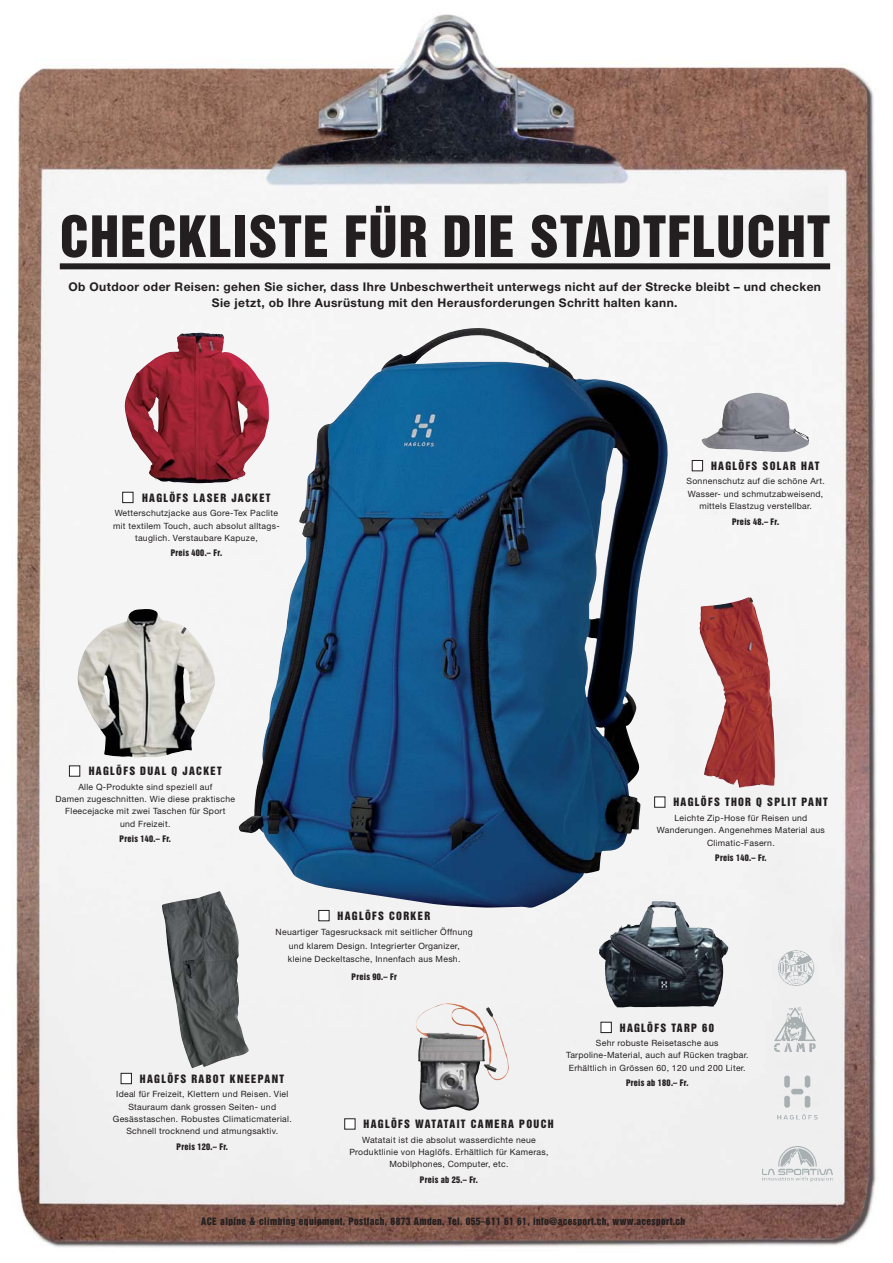
<style>
.page{position:relative;width:893px;height:1263px;background:#fff}
.page>*{position:absolute;margin:0;border:0;box-sizing:border-box;transform-origin:0 0}
.t1{font:52.05px "Helvetica Inserat";letter-spacing:.025em;color:#231f20}
.t2{font:700 12px/16.5px "Helvetica Neue";letter-spacing:.035em;color:#231f20;text-align:center}
.t3{font:10.5px "Helvetica Inserat";letter-spacing:.125em;color:#231f20}
.t4{font:9.3px "Helvetica Inserat";letter-spacing:.04em;color:#231f20}
.t5{font:8.7px/12.5px "Helvetica Neue";letter-spacing:.035em;color:#231f20;text-align:center}
.t6{font:8.25px "Helvetica Inserat";letter-spacing:.03em;color:#231f20}
.s1{color:#fff}
</style>
<div class="page">
<img style="left:16px;top:14px;width:860px;height:1234px">
<img style="left:774px;top:1008px;width:41px;height:44px">
<img style="left:762px;top:1147px;width:70px;height:35px">
<img style="left:775px;top:1074px;width:44px;height:47px">
<img style="left:777px;top:951px;width:38px;height:35px">
<div style="left:60px;top:263px;width:770px;height:6px;background:#231f20"></div>
<img style="left:238px;top:328px;width:430px;height:580px">
<img style="left:599px;top:906px;width:129px;height:102px">
<img style="left:701px;top:393px;width:108px;height:59px">
<img style="left:77px;top:609px;width:138px;height:149px">
<img style="left:125px;top:333px;width:144px;height:150px">
<img style="left:162px;top:891px;width:87px;height:178px">
<img style="left:416px;top:1003px;width:93px;height:108px">
<img style="left:699px;top:597px;width:76px;height:191px">
<h1 class="t1" style="left:60px;top:215px;width:771px">CHECKLISTE FÜR DIE STADTFLUCHT</h1>
<h2 class="t2" style="left:68px;top:279px;width:754px">Ob Outdoor oder Reisen: gehen Sie sicher, dass Ihre Unbeschwertheit unterwegs nicht auf der Strecke bleibt – und checken<br>Sie jetzt, ob Ihre Ausrüstung mit den Herausforderungen Schritt halten kann.</h2>
<p class="t3" style="left:122px;top:493px;width:150px"><span class="s1">■</span> HAGLÖFS LASER JACKET</p>
<p class="t5" style="left:113px;top:508px;width:168px">Wetterschutzjacke aus Gore-Tex Paclite mit textilem Touch, auch absolut alltags&shy;tauglich. Verstaubare Kapuze,</p>
<p class="t6" style="left:171px;top:550px;width:53px">Preis 400.– Fr.</p>
<p class="t3" style="left:691px;top:461px;width:129px"><span class="s1">■</span> HAGLÖFS SOLAR HAT</p>
<p class="t5" style="left:686px;top:476px;width:140px">Sonnenschutz auf die schöne Art.<br>Wasser- und schmutzabweisend, mittels Elastzug verstellbar.</p>
<p class="t6" style="left:732px;top:518px;width:48px">Preis 48.– Fr.</p>
<p class="t3" style="left:69px;top:767px;width:154px"><span class="s1">■</span> HAGLÖFS DUAL Q JACKET</p>
<p class="t5" style="left:56px;top:781px;width:181px">Alle Q-Produkte sind speziell auf<br>Damen zugeschnitten. Wie diese praktische<br>Fleecejacke mit zwei Taschen für Sport<br>und Freizeit.</p>
<p class="t6" style="left:120px;top:836px;width:53px">Preis 140.– Fr.</p>
<p class="t3" style="left:654px;top:798px;width:175px"><span class="s1">■</span> HAGLÖFS THOR Q SPLIT PANT</p>
<p class="t5" style="left:657px;top:812px;width:169px">Leichte Zip-Hose für Reisen und<br>Wanderungen. Angenehmes Material aus<br>Climatic-Fasern.</p>
<p class="t6" style="left:715px;top:855px;width:53px">Preis 140.– Fr.</p>
<p class="t3" style="left:318px;top:911px;width:113px"><span class="s1">■</span> HAGLÖFS CORKER</p>
<p class="t5" style="left:275px;top:926px;width:199px;line-height:13.5px">Neuartiger Tagesrucksack mit seitlicher Öffnung und klarem Design. Integrierter Organizer,<br>kleine Deckeltasche, Innenfach aus Mesh.</p>
<p class="t6" style="left:351px;top:974px;width:47px">Preis 90.– Fr</p>
<p class="t3" style="left:120px;top:1074px;width:165px"><span class="s1">■</span> HAGLÖFS RABOT KNEEPANT</p>
<p class="t5" style="left:113px;top:1089px;width:180px">Ideal für Freizeit, Klettern und Reisen. Viel Stauraum dank grossen Seiten- und Gesässtaschen. Robustes Climaticmaterial.<br>Schnell trocknend und atmungsaktiv.</p>
<p class="t6" style="left:177px;top:1143px;width:53px">Preis 120.– Fr.</p>
<p class="t3" style="left:344px;top:1120px;width:211px"><span class="s1">■</span> HAGLÖFS WATATAIT CAMERA POUCH</p>
<p class="t5" style="left:349px;top:1134px;width:200px">Watatait ist die absolut wasserdichte neue<br>Produktlinie von Haglöfs. Erhältlich für Kameras,<br>Mobilphones, Computer, etc.</p>
<p class="t6" style="left:420px;top:1176px;width:59px">Preis ab 25.– Fr.</p>
<p class="t3" style="left:600px;top:1023px;width:115px"><span class="s1">■</span> HAGLÖFS TARP 60</p>
<p class="t5" style="left:566px;top:1038px;width:184px">Sehr robuste Reisetasche aus<br>Tarpoline-Material, auch auf Rücken tragbar.<br>Erhältlich in Grössen 60, 120 und 200 Liter.</p>
<p class="t6" style="left:626px;top:1080px;width:64px">Preis ab 180.– Fr.</p>
<p class="t4" style="left:201px;top:1217px;width:485px">ACE alpine &amp; climbing equipment, Postfach, 8873 Amden, Tel. 055–611 61 61, info@acesport.ch, www.acesport.ch</p>
</div>
